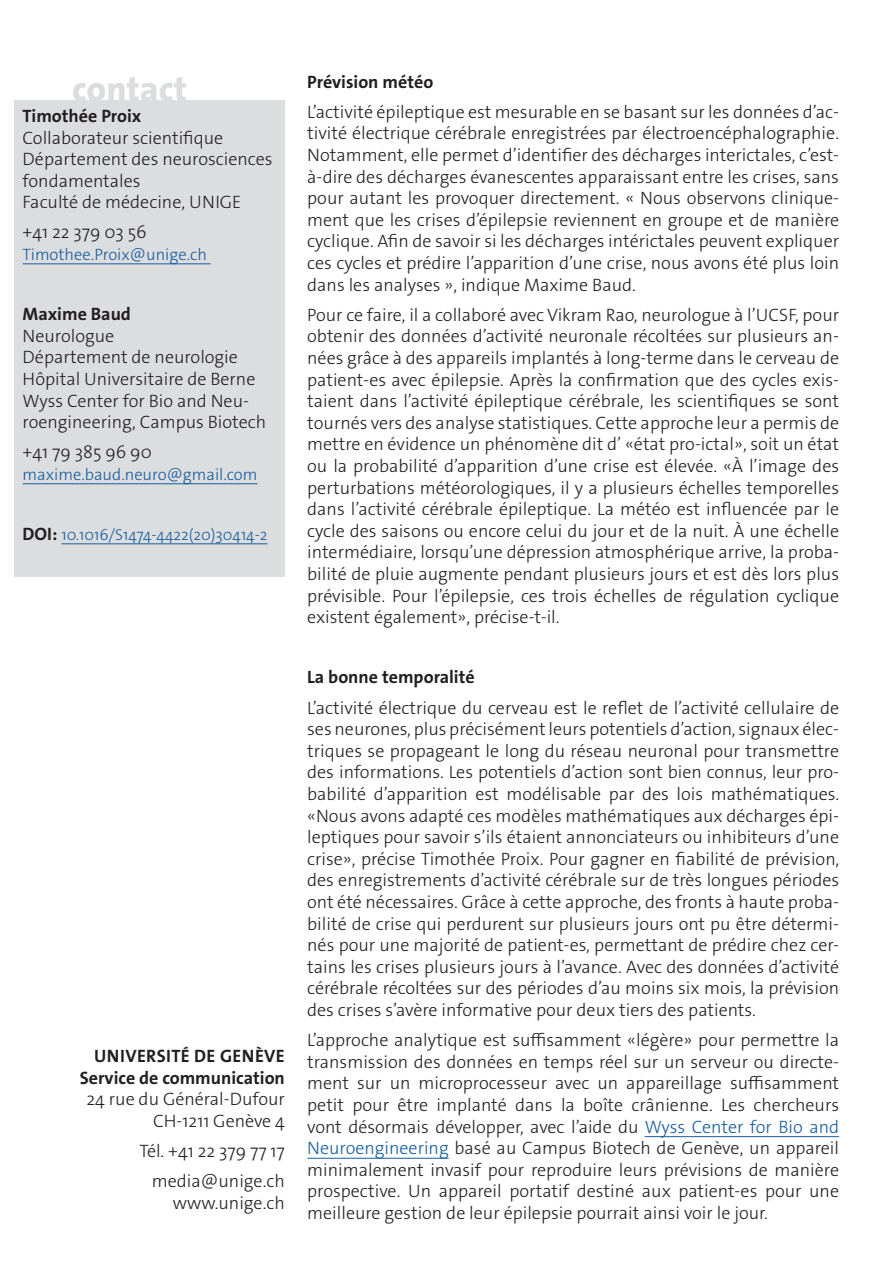
<style>
.page{position:relative;width:893px;height:1263px;background:#fff}
.page>*{position:absolute;margin:0;border:0;box-sizing:border-box;transform-origin:0 0}
._4__texte_courant{font:800 35.7px "The Sans Os F";color:#dcdddf}
._4__texte_courant-2{font:300 18px/21.6px "The Sans Os F";color:#231f20;text-align:justify}
.texte_courant{font:300 18px/21.6px "The Sans Os F";color:#231f20;text-align:right}
._4__texte_courant-3{font:700 18px "The Sans Os F";color:#231f20}
.texte_courant-2{font:700 18px "The Sans Os F";letter-spacing:.02em;color:#231f20}
._4__texte_courant-4{font:300 16.5px "The Sans Os F";color:#175d9e}
._4__texte_courant-5{font:300 15.75px "The Sans Os F";color:#175d9e}
.s1{font-weight:700}
.s2{font-weight:700;font-size:18px;color:#231f20}
.s3{color:#175d9e}
</style>
<div class="page">
<div style="left:14px;top:100px;width:271px;height:476px;background:#dcdddf"></div>
<hr style="left:23px;top:263px;width:188px;height:1px;background:#175d9e">
<hr style="left:23px;top:483px;width:235px;height:1px;background:#175d9e">
<hr style="left:61px;top:543px;width:206px;height:1px;background:#175d9e">
<hr style="left:645px;top:1136px;width:194px;height:1px;background:#175d9e">
<hr style="left:307px;top:1158px;width:142px;height:1px;background:#175d9e">
<p class="_4__texte_courant" style="left:72px;top:66px;width:116px">contact</p>
<p class="_4__texte_courant-3" style="left:307px;top:70px;width:128px">Prévision météo</p>
<p class="_4__texte_courant-2" style="left:307px;top:101px;width:533px">L’activité épileptique est mesurable en se basant sur les données d’ac&shy;tivité électrique cérébrale enregistrées par électroencéphalographie.<br>Notamment, elle permet d’identifier des décharges interictales, c’est&shy;à-dire des décharges évanescentes apparaissant entre les crises, sans pour autant les provoquer directement. « Nous observons clinique&shy;ment que les crises d’épilepsie reviennent en groupe et de manière cyclique. Afin de savoir si les décharges intérictales peuvent expliquer ces cycles et prédire l’apparition d’une crise, nous avons été plus loin dans les analyses », indique Maxime Baud.</p>
<p class="_4__texte_courant-2" style="left:307px;top:304px;width:533px">Pour ce faire, il a collaboré avec Vikram Rao, neurologue à l’UCSF, pour obtenir des données d’activité neuronale récoltées sur plusieurs an&shy;nées grâce à des appareils implantés à long-terme dans le cerveau de patient-es avec épilepsie. Après la confirmation que des cycles exis&shy;taient dans l’activité épileptique cérébrale, les scientifiques se sont tournés vers des analyse statistiques. Cette approche leur a permis de mettre en évidence un phénomène dit d’ «état pro-ictal», soit un état ou la probabilité d’apparition d’une crise est élevée. «À l’image des perturbations météorologiques, il y a plusieurs échelles temporelles dans l’activité cérébrale épileptique. La météo est influencée par le cycle des saisons ou encore celui du jour et de la nuit. À une échelle intermédiaire, lorsqu’une dépression atmosphérique arrive, la proba&shy;bilité de pluie augmente pendant plusieurs jours et est dès lors plus prévisible. Pour l’épilepsie, ces trois échelles de régulation cyclique existent également», précise-t-il.</p>
<p class="_4__texte_courant-2" style="left:23px;top:105px;width:251px;text-align:left"><span class="s1">Timothée Proix<br></span>Collaborateur scientifique<br>Département des neurosciences fondamentales<br>Faculté de médecine, UNIGE</p>
<p class="_4__texte_courant-2" style="left:23px;top:222px;width:126px">+41 22 379 03 56</p>
<p class="_4__texte_courant-4" style="left:23px;top:244px;width:186px">Timothee.Proix@unige.ch</p>
<p class="_4__texte_courant-2" style="left:23px;top:303px;width:245px;text-align:left"><span class="s1">Maxime Baud<br></span>Neurologue<br>Département de neurologie<br>Hôpital Universitaire de Berne<br>Wyss Center for Bio and Neu&shy;roengineering, Campus Biotech</p>
<p class="_4__texte_courant-2" style="left:23px;top:442px;width:131px">+41 79 385 96 90</p>
<p class="_4__texte_courant-4" style="left:23px;top:464px;width:236px">maxime.baud.neuro@gmail.com</p>
<p class="_4__texte_courant-5" style="left:23px;top:525px;width:246px"><span class="s2">DOI:</span> 10.1016/S1474-4422(20)30414-2</p>
<p class="texte_courant-2" style="left:94px;top:1044px;width:192px">UNIVERSITÉ DE GENÈVE</p>
<p class="texte_courant" style="left:80px;top:1067px;width:207px"><span class="s1">Service de communication<br></span>24 rue du Général-Dufour<br>CH-1211 Genève 4</p>
<p class="texte_courant" style="left:139px;top:1140px;width:147px">Tél. +41 22 379 77 17</p>
<p class="texte_courant" style="left:152px;top:1170px;width:135px">media@unige.ch www.unige.ch</p>
<p class="_4__texte_courant-3" style="left:307px;top:666px;width:169px">La bonne temporalité</p>
<p class="_4__texte_courant-2" style="left:307px;top:697px;width:533px">L’activité électrique du cerveau est le reflet de l’activité cellulaire de ses neurones, plus précisément leurs potentiels d’action, signaux élec&shy;triques se propageant le long du réseau neuronal pour transmettre des informations. Les potentiels d’action sont bien connus, leur pro&shy;babilité d’apparition est modélisable par des lois mathématiques. «Nous avons adapté ces modèles mathématiques aux décharges épi&shy;leptiques pour savoir s’ils étaient annonciateurs ou inhibiteurs d’une crise», précise Timothée Proix. Pour gagner en fiabilité de prévision, des enregistrements d’activité cérébrale sur de très longues périodes ont été nécessaires. Grâce à cette approche, des fronts à haute proba&shy;bilité de crise qui perdurent sur plusieurs jours ont pu être détermi&shy;nés pour une majorité de patient-es, permettant de prédire chez cer&shy;tains les crises plusieurs jours à l’avance. Avec des données d’activité cérébrale récoltées sur des périodes d’au moins six mois, la prévision des crises s’avère informative pour deux tiers des patients.</p>
<p class="_4__texte_courant-2" style="left:307px;top:1029px;width:533px">L’approche analytique est suffisamment «légère» pour permettre la transmission des données en temps réel sur un serveur ou directe&shy;ment sur un microprocesseur avec un appareillage suffisamment petit pour être implanté dans la boîte crânienne. Les chercheurs vont désormais développer, avec l’aide du <span class="s3">Wyss Center for Bio and Neuroengineering</span> basé au Campus Biotech de Genève, un appareil minimalement invasif pour reproduire leurs prévisions de manière prospective. Un appareil portatif destiné aux patient-es pour une meilleure gestion de leur épilepsie pourrait ainsi voir le jour.</p>
</div>
